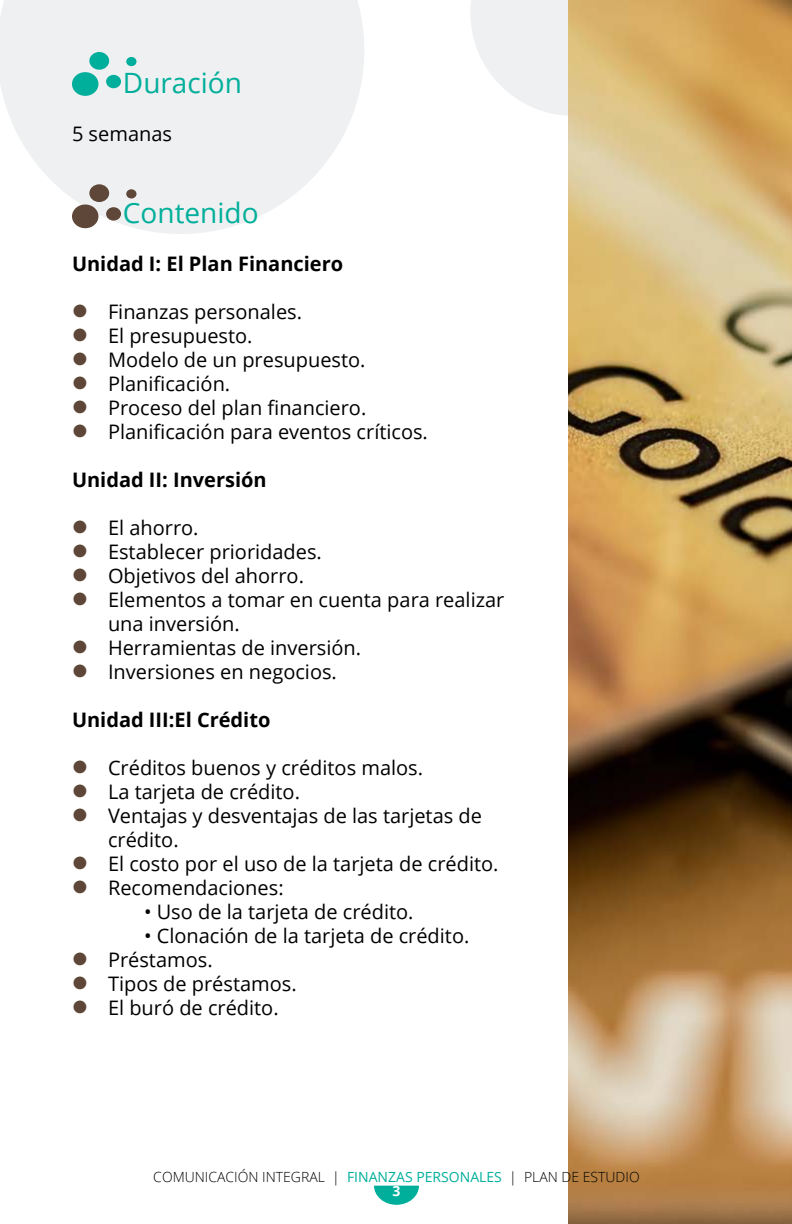
<style>
.page{position:relative;width:792px;height:1224px;background:#fff}
.page>*{position:absolute;margin:0;border:0;box-sizing:border-box;transform-origin:0 0}
.t1{font:28px "Open Sans";color:#00af9b}
.t2{font:20px/24px "Open Sans";color:#000}
.t3{font:700 20px "Open Sans";color:#000}
.t4{font:300 14px "Open Sans";color:#000}
.t5{font:700 14px "Open Sans";color:#fff}
.s1{font-weight:400;color:#00af9b}
</style>
<div class="page">
<svg style="left:0;top:0;width:364px;height:234px;fill:#eff0f1"></svg>
<svg style="left:470px;top:0;width:99px;height:116px"></svg>
<svg style="left:374px;top:1186px;width:45px;height:19px"></svg>
<img style="left:569px;top:0;width:223px;height:1224px">
<div style="left:72px;top:72px;width:26px;height:24px;background:#00af9b;border-radius:50%"></div>
<div style="left:126px;top:57px;width:11px;height:9px;background:#00af9b;border-radius:50%"></div>
<div style="left:106px;top:75px;width:15px;height:13px;background:#00af9b;border-radius:50%"></div>
<div style="left:89px;top:52px;width:20px;height:18px;background:#00af9b;border-radius:50%"></div>
<div style="left:72px;top:204px;width:26px;height:24px;background:#5e4638;border-radius:50%"></div>
<div style="left:126px;top:189px;width:11px;height:9px;background:#5e4638;border-radius:50%"></div>
<div style="left:106px;top:207px;width:15px;height:14px;background:#5e4638;border-radius:50%"></div>
<div style="left:89px;top:184px;width:20px;height:18px;background:#5e4638;border-radius:50%"></div>
<h1 class="t1" style="left:123px;top:64px;width:121px">Duración</h1>
<p class="t2" style="left:72px;top:122px;width:102px">5 semanas</p>
<h1 class="t1" style="left:123px;top:194px;width:137px">Contenido</h1>
<p class="t3" style="left:72px;top:250px;width:273px">Unidad I: El Plan Financiero</p>
<p class="t2" style="left:108px;top:299px;width:321px">Finanzas personales.<br>El presupuesto.<br>Modelo de un presupuesto.<br>Planificación.<br>Proceso del plan financiero.<br>Planificación para eventos críticos.</p>
<p class="t3" style="left:72px;top:466px;width:196px">Unidad II: Inversión</p>
<p class="t2" style="left:108px;top:515px;width:398px">El ahorro.<br>Establecer prioridades.<br>Objetivos del ahorro.<br>Elementos a tomar en cuenta para realizar una inversión.<br>Herramientas de inversión.<br>Inversiones en negocios.</p>
<p class="t3" style="left:72px;top:706px;width:200px">Unidad III:El Crédito</p>
<p class="t2" style="left:108px;top:755px;width:392px">Créditos buenos y créditos malos.<br>La tarjeta de crédito.<br>Ventajas y desventajas de las tarjetas de crédito.<br>El costo por el uso de la tarjeta de crédito.<br>Recomendaciones:</p>
<p class="t2" style="left:144px;top:899px;width:271px">• Uso de la tarjeta de crédito.</p>
<p class="t2" style="left:108px;top:923px;width:363px;text-indent:36px">• Clonación de la tarjeta de crédito.<br>Préstamos.<br>Tipos de préstamos.<br>El buró de crédito.</p>
<p class="t4" style="left:153px;top:1167px;width:488px">COMUNICACIÓN INTEGRAL | <span class="s1">FINANZAS PERSONALES</span> | PLAN DE ESTUDIO</p>
<p class="t5" style="left:393px;top:1181px;width:9px">3</p>
</div>
